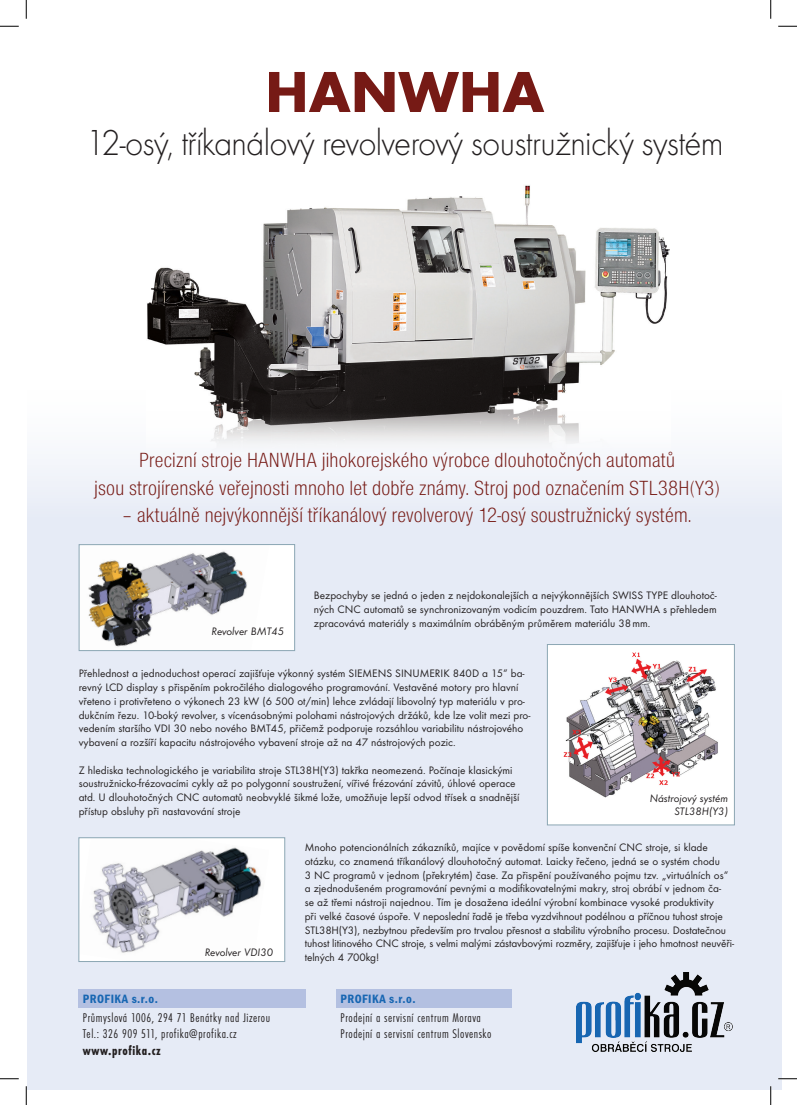
<style>
.page{position:relative;width:797px;height:1105px;background:#fff}
.page>*{position:absolute;margin:0;border:0;box-sizing:border-box;transform-origin:0 0}
.t1{font:700 60px "Futura TCE";letter-spacing:-.01em;color:#761a15}
.t2{font:300 37.5px "Futura TCE";letter-spacing:-.02em;color:#231f20;scale:.94 1}
.t3{font:21.25px/27.5px "Nimbus San DCE Lig Con";letter-spacing:.01em;color:#761a15;text-align:center}
.t4{font:13.75px "Futura TCE Bol Con";letter-spacing:.04em;color:#231f20}
.t5{font:13.12px/15.8px "Futura TCE Lig Con";letter-spacing:.04em;color:#231f20}
.t6{font:12.5px "Franklin Got Itc TCE Dem Con";letter-spacing:.04em;color:#1766b2}
.t7{font:11.25px/13.8px "Futura TCE Boo";color:#231f20}
.t8{font:11.25px/13.8px "Futura TCE Boo Obl";color:#231f20;text-align:right}
</style>
<div class="page">
<div style="left:27px;top:390px;width:754px;height:699px;background:#e6ebf6"></div>
<div style="left:79px;top:838px;width:206px;height:123px;background:#fff"></div>
<img style="left:93px;top:847px;width:169px;height:106px">
<div style="left:79px;top:838px;width:206px;height:124px;border:1px solid #8ba6b3"></div>
<img style="left:146px;top:185px;width:525px;height:266px">
<div style="left:547px;top:644px;width:187px;height:181px;background:#fff"></div>
<img style="left:563px;top:652px;width:155px;height:146px">
<div style="left:547px;top:644px;width:187px;height:181px;border:1px solid #8ba6b3"></div>
<img style="left:576px;top:973px;width:157px;height:79px">
<svg style="left:79px;top:544px;width:216px;height:107px;background:#c8c7c6"></svg>
<div style="left:79px;top:989px;width:227px;height:18px;background:#b4c0e1"></div>
<div style="left:336px;top:989px;width:176px;height:18px;background:#b3c0e1"></div>
<svg style="left:0;top:25px;width:19px;height:2px"></svg>
<svg style="left:778px;top:25px;width:19px;height:2px"></svg>
<svg style="left:0;top:1078px;width:19px;height:1px"></svg>
<svg style="left:778px;top:1078px;width:19px;height:1px"></svg>
<svg style="left:25px;top:0;width:2px;height:19px"></svg>
<svg style="left:25px;top:1086px;width:2px;height:19px"></svg>
<svg style="left:770px;top:0;width:1px;height:19px"></svg>
<svg style="left:770px;top:1086px;width:1px;height:19px"></svg>
<h1 class="t1" style="left:265px;top:55px;width:281px">HANWHA</h1>
<h2 class="t2" style="left:86px;top:122px;width:680px">12-osý, tříkanálový revolverový soustružnický systém</h2>
<h3 class="t3" style="left:94px;top:447px;width:627px">Precizní stroje HANWHA jihokorejského výrobce dlouhotočných automatů<br>jsou strojírenské veřejnosti mnoho let dobře známy. Stroj pod označením STL38H(Y3)</h3>
<h3 class="t3" style="left:122px;top:502px;width:571px">– aktuálně nejvýkonnější tříkanálový revolverový 12-osý soustružnický systém.</h3>
<p class="t8" style="left:211px;top:624px;width:74px">Revolver BMT45</p>
<p class="t7" style="left:314px;top:588px;width:404px;text-align:justify">Bezpochyby se jedná o jeden z nejdokonalejších a nejvýkonnějších SWISS TYPE dlouhotoč&shy;ných CNC automatů se synchronizovaným vodicím pouzdrem. Tato HANWHA s přehledem zpracovává materiály s maximálním obráběným průměrem materiálu 38mm.</p>
<p class="t7" style="left:79px;top:666px;width:453px">Přehlednost a jednoduchost operací zajišťuje výkonný systém SIEMENS SINUMERIK 840D a 15“ ba&shy;revný LCD display s přispěním pokročilého dialogového programování. Vestavěné motory pro hlavní vřeteno i protivřeteno o výkonech 23 kW (6 500 ot/min) lehce zvládají libovolný typ materiálu v pro&shy;dukčním řezu. 10-boký revolver, s vícenásobnými polohami nástrojových držáků, kde lze volit mezi pro&shy;vedením staršího VDI 30 nebo nového BMT45, přičemž podporuje rozsáhlou variabilitu nástrojového vybavení a rozšíří kapacitu nástrojového vybavení stroje až na 47 nástrojových pozic.</p>
<p class="t7" style="left:79px;top:763px;width:442px">Z hlediska technologického je variabilita stroje STL38H(Y3) takřka neomezená. Počínaje klasickými soustružnicko-frézovacími cykly až po polygonní soustružení, vířivé frézování závitů, úhlové operace atd. U dlouhotočných CNC automatů neobvyklé šikmé lože, umožňuje lepší odvod třísek a snadnější přístup obsluhy při nastavování stroje</p>
<p class="t7" style="left:305px;top:840px;width:431px">Mnoho potencionálních zákazníků, majíce v povědomí spíše konvenční CNC stroje, si klade otázku, co znamená tříkanálový dlouhotočný automat. Laicky řečeno, jedná se o systém chodu<br>3 NC programů v jednom (překrytém) čase. Za přispění používaného pojmu tzv. „virtuálních os“ a zjednodušeném programování pevnými a modifikovatelnými makry, stroj obrábí v jednom ča-<br>se až třemi nástroji najednou. Tím je dosažena ideální výrobní kombinace vysoké produktivity<br>při velké časové úspoře. V neposlední řadě je třeba vyzdvihnout podélnou a příčnou tuhost stroje STL38H(Y3), nezbytnou především pro trvalou přesnost a stabilitu výrobního procesu. Dostatečnou tuhost litinového CNC stroje, s velmi malými zástavbovými rozměry, zajišťuje i jeho hmotnost neuvěři&shy;telných 4 700kg!</p>
<p class="t8" style="left:649px;top:791px;width:80px">Nástrojový systém<br>STL38H(Y3)</p>
<p class="t8" style="left:205px;top:945px;width:70px">Revolver VDI30</p>
<p class="t6" style="left:83px;top:992px;width:77px">Profika s.r.o.</p>
<p class="t5" style="left:83px;top:1010px;width:189px">Průmyslová 1006, 294 71 Benátky nad Jizerou<br>Tel.: 326 909 511, profika@profika.cz</p>
<p class="t4" style="left:83px;top:1042px;width:79px">www.profika.cz</p>
<p class="t6" style="left:340px;top:992px;width:77px">Profika s.r.o.</p>
<p class="t5" style="left:340px;top:1010px;width:152px">Prodejní a servisní centrum Morava<br>Prodejní a servisní centrum Slovensko</p>
</div>
